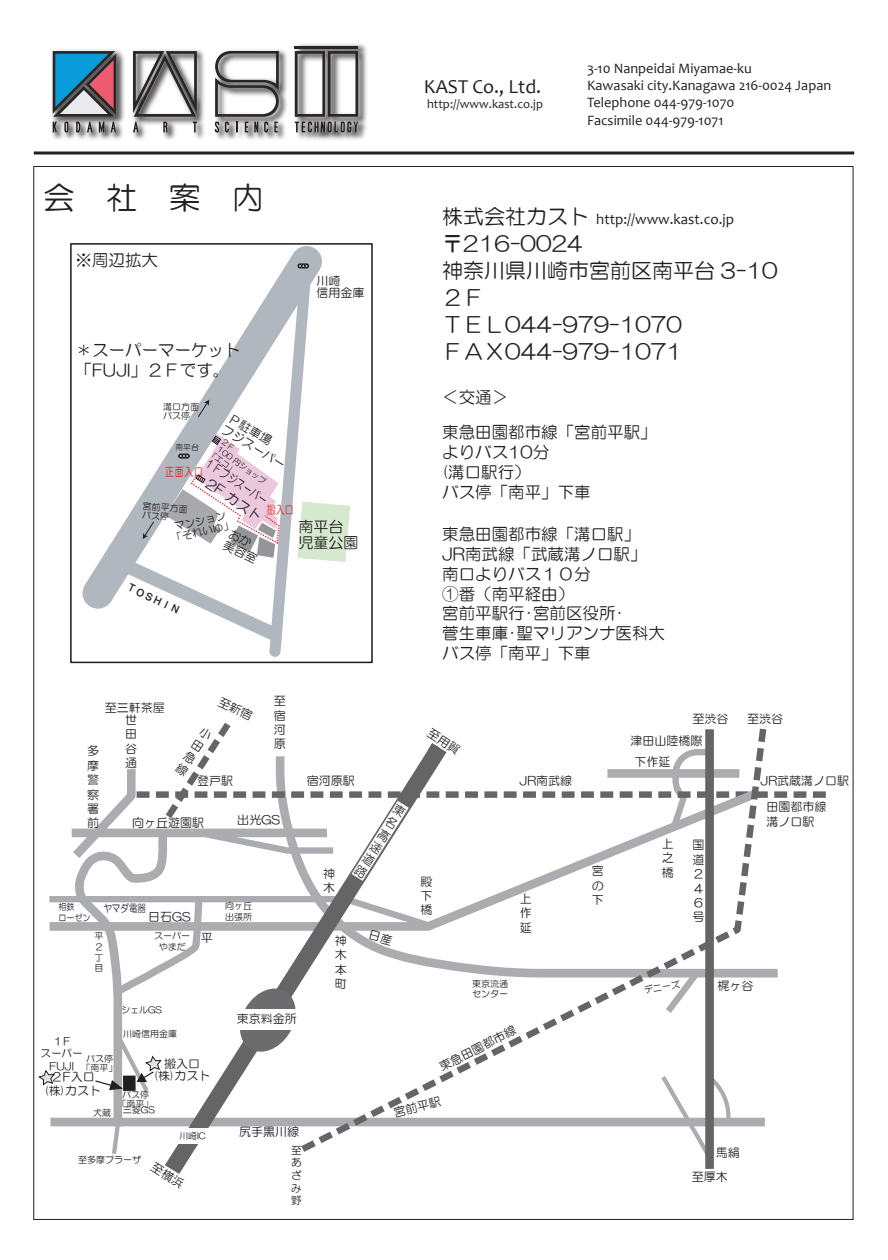
<style>
.page{position:relative;width:888px;height:1260px;background:#fff}
.page>*{position:absolute;margin:0;border:0;box-sizing:border-box;transform-origin:0 0}
.t1{font:31.5px "HG Maru Gothic MPRO";color:#231f20}
.t2{font:21px/27px "HG Maru Gothic MPRO";color:#231f20}
.t3{font:19.8px "Candara";color:#231f20}
.t4{font:16.5px/19.8px "HG Maru Gothic MPRO";color:#231f20}
.t5{font:15px "Candara";color:#231f20}
.t6{font:15px/16.5px "HG Maru Gothic MPRO";color:#231f20}
.t7{font:14.4px/17.2px "Candara";color:#231f20}
.t8{font:13.5px "HG Maru Gothic MPRO";color:#231f20}
.t9{font:12.6px "Candara";color:#231f20}
.t10{font:12px/14.4px "HG Maru Gothic MPRO";color:#231f20}
.t11{font:12px "HG Maru Gothic MPRO";color:#231f20;scale:.75 1}
.t12{font:12px "HG Maru Gothic MPRO";letter-spacing:.065em;color:#ee1d23;scale:.75 1}
.t13{font:12px/14.4px "HG Maru Gothic MPRO";color:#252122;text-align:justify}
.t14{font:10.5px/12.6px "HG Maru Gothic MPRO";color:#231f20;text-align:center}
.t15{font:10.5px "HG Maru Gothic MPRO";color:#231f20;scale:.81 1}
.t16{font:9.75px "HGS Gothic E";color:#231f20}
.t17{font:9px/10.8px "HG Maru Gothic MPRO";color:#231f20}
.t18{font:9px "HG Maru Gothic MPRO";color:#231f20;scale:.89 1}
.t19{font:8.85px "HG Maru Gothic MPRO";color:#231f20}
.t20{font:7.8px "HG Maru Gothic MPRO";color:#231f20}
.s1{font-family:"HG Maru Gothic MPRO";font-size:21px}
</style>
<div class="page">
<hr style="left:34px;top:152px;width:820px;height:2px;background:#231f20">
<img style="left:52px;top:44px;width:315px;height:96px">
<hr style="left:296px;top:46px;width:63px;height:3px;background:#a3a4a8">
<hr style="left:295px;top:46px;width:63px;height:2px;background:#282526">
<svg style="left:133px;top:51px;width:64px;height:82px"></svg>
<svg style="left:53px;top:51px;width:64px;height:82px;background:#657a8e"></svg>
<svg style="left:209px;top:51px;width:76px;height:82px"></svg>
<svg style="left:295px;top:51px;width:64px;height:82px"></svg>
<div style="left:70px;top:243px;width:303px;height:420px;background:#fff;border:2px solid #231f20"></div>
<svg style="left:70px;top:243px;width:279px;height:393px"></svg>
<svg style="left:39px;top:722px;width:787px;height:452px"></svg>
<svg style="left:99px;top:250px;width:251px;height:413px"></svg>
<h1 class="t1" style="left:43px;top:182px;width:222px">会　社　案　内</h1>
<h3 class="t4" style="left:76px;top:250px;width:84px">※周辺拡大</h3>
<h3 class="t4" style="left:76px;top:340px;width:167px">＊スーパーマーケット「FUJI」２Ｆです。</h3>
<p class="t10" style="left:316px;top:274px;width:49px;line-height:12px">川崎<br>信用金庫</p>
<p class="t17" style="left:163px;top:403px;width:37px;line-height:9px">溝口方面バス停</p>
<p class="t10" style="left:233px;top:411px;width:74px;line-height:13.5px;rotate:31deg">Ｐ駐車場<br>フジスーパー</p>
<p class="t20" style="left:176px;top:443px;width:25px">南平台</p>
<p class="t20" style="left:220px;top:445px;width:60px;rotate:36deg">100 円ショップ</p>
<p class="t20" style="left:212px;top:449px;width:33px;rotate:36deg">「エコ」</p>
<p class="t11" style="left:209px;top:457px;width:97px;rotate:33deg">１Ｆフジスーパー</p>
<p class="t12" style="left:165px;top:466px;width:52px">正面入口</p>
<p class="t8" style="left:211px;top:476px;width:65px;rotate:34deg">2F カスト</p>
<p class="t17" style="left:143px;top:501px;width:46px;line-height:9.1px;rotate:5deg">宮前平方面バス停</p>
<p class="t12" style="left:267px;top:503px;width:37px">搬入口</p>
<p class="t14" style="left:168px;top:522px;width:65px;line-height:10.9px;rotate:-13deg">マンション「それいゆ」</p>
<p class="t6" style="left:298px;top:518px;width:61px">南平台児童公園</p>
<p class="t10" style="left:232px;top:528px;width:38px;line-height:12px;rotate:26deg">おか美容室</p>
<p class="t16" style="left:129px;top:582px;width:59px;rotate:25deg">ＴＯＳＨＩＮ</p>
<h3 class="t3" style="left:424px;top:75px;width:119px">KAST Co., Ltd.</h3>
<p class="t9" style="left:427px;top:96px;width:117px">http://www.kast.co.jp</p>
<p class="t7" style="left:587px;top:59px;width:246px">3-10 Nanpeidai Miyamae-ku<br>Kawasaki city.Kanagawa 216-0024 Japan<br>Telephone 044-979-1070<br>Facsimile 044-979-1071</p>
<p class="t5" style="left:442px;top:210px;width:293px"><span class="s1">株式会社カスト</span> http://www.kast.co.jp</p>
<h2 class="t2" style="left:442px;top:230px;width:337px">〒216-0024<br>神奈川県川崎市宮前区南平台 3-10<br>２Ｆ<br>ＴＥＬ044-979-1070　<br>ＦＡＸ044-979-1071</h2>
<h3 class="t4" style="left:442px;top:388px;width:67px">＜交通＞</h3>
<h3 class="t4" style="left:442px;top:422px;width:216px">東急田園都市線「宮前平駅」よりバス10分<br>(溝口駅行）<br>バス停「南平」下車</h3>
<h3 class="t4" style="left:442px;top:524px;width:224px">東急田園都市線「溝口駅」<br>JR南武線「武蔵溝ノ口駅」南口よりバス１０分<br>①番（南平経由）<br>宮前平駅行･宮前区役所･<br>菅生車庫･聖マリアンナ医科大バス停「南平」下車</h3>
<p class="t13" style="left:274px;top:694px;width:13px">至宿河原</p>
<p class="t10" style="left:125px;top:701px;width:41px;line-height:12.1px;text-indent:-20px">至三軒茶屋世</p>
<p class="t10" style="left:125px;top:727px;width:13px;text-align:justify">田谷通</p>
<p class="t10" style="left:204px;top:725px;width:14px;text-align:justify;rotate:33deg">小田急線</p>
<p class="t10" style="left:87px;top:744px;width:13px;text-align:justify">多摩警察署前</p>
<p class="t10" style="left:197px;top:773px;width:37px">登戸駅</p>
<p class="t10" style="left:307px;top:773px;width:49px">宿河原駅</p>
<p class="t10" style="left:520px;top:773px;width:54px">JR南武線</p>
<p class="t10" style="left:398px;top:801px;width:14px;text-align:justify;rotate:32deg">東名高速道路</p>
<p class="t10" style="left:132px;top:816px;width:73px">向ヶ丘遊園駅</p>
<p class="t10" style="left:237px;top:813px;width:44px">出光GS</p>
<p class="t10" style="left:323px;top:866px;width:13px">神木</p>
<p class="t10" style="left:421px;top:874px;width:13px;text-align:justify">殿下橋</p>
<p class="t10" style="left:520px;top:891px;width:13px;text-align:justify">上作延</p>
<p class="t17" style="left:225px;top:901px;width:28px">向ヶ丘出張所</p>
<p class="t18" style="left:58px;top:902px;width:20px">相鉄</p>
<p class="t15" style="left:103px;top:903px;width:54px">ヤマダ電器</p>
<p class="t18" style="left:58px;top:913px;width:38px">ローゼン</p>
<p class="t17" style="left:95px;top:930px;width:10px">平<br>2丁目</p>
<p class="t17" style="left:121px;top:1004px;width:42px">シェルGS</p>
<p class="t17" style="left:123px;top:1028px;width:55px">川崎信用金庫</p>
<p class="t10" style="left:148px;top:909px;width:44px">日石GS</p>
<p class="t17" style="left:154px;top:930px;width:37px;text-align:center">スーパーやまだ</p>
<p class="t10" style="left:201px;top:930px;width:13px">平</p>
<p class="t10" style="left:335px;top:933px;width:13px;text-align:justify">神木本町</p>
<p class="t17" style="left:472px;top:978px;width:37px">東京流通センター</p>
<p class="t10" style="left:237px;top:1012px;width:61px">東京料金所</p>
<p class="t10" style="left:437px;top:1061px;width:86px;rotate:-27deg">東急田園都市線</p>
<p class="t14" style="left:41px;top:1035px;width:43px">１F<br>スーパー<br>FUJI</p>
<p class="t17" style="left:82px;top:1054px;width:37px;line-height:9px;text-align:center">バス停「南平」</p>
<p class="t10" style="left:154px;top:1057px;width:58px;line-height:12px;text-align:center">搬入口<br>(株)カスト</p>
<p class="t10" style="left:44px;top:1069px;width:58px;text-align:center">２F入口<br>(株)カスト</p>
<p class="t17" style="left:118px;top:1090px;width:37px;line-height:9px;text-align:center">バス停「南平」</p>
<p class="t17" style="left:93px;top:1107px;width:19px">犬蔵</p>
<p class="t17" style="left:123px;top:1105px;width:33px">三菱GS</p>
<p class="t10" style="left:392px;top:1106px;width:49px;rotate:-15deg">宮前平駅</p>
<p class="t17" style="left:78px;top:1154px;width:64px">至多摩プラーザ</p>
<p class="t19" style="left:179px;top:1131px;width:28px">川崎IC</p>
<p class="t10" style="left:239px;top:1125px;width:61px">尻手黒川線</p>
<p class="t14" style="left:291px;top:1144px;width:12px;text-align:justify">至あざみ野</p>
<p class="t10" style="left:693px;top:711px;width:37px">至渋谷</p>
<p class="t10" style="left:747px;top:711px;width:37px">至渋谷</p>
<p class="t10" style="left:635px;top:730px;width:69px;line-height:20.9px;text-indent:-4px">津田山陸橋際下作延</p>
<p class="t10" style="left:662px;top:837px;width:13px">上之</p>
<p class="t10" style="left:592px;top:864px;width:13px">宮</p>
<p class="t10" style="left:662px;top:865px;width:13px">橋</p>
<p class="t10" style="left:592px;top:878px;width:13px">の下</p>
<p class="t10" style="left:693px;top:838px;width:13px">国道<br>2<br>4<br>6号</p>
<p class="t10" style="left:761px;top:773px;width:90px">JR武蔵溝ノ口駅</p>
<p class="t10" style="left:767px;top:800px;width:61px">田園都市線溝ノ口駅</p>
<p class="t17" style="left:643px;top:985px;width:37px;rotate:-10deg">デニーズ</p>
<p class="t10" style="left:718px;top:978px;width:37px">梶ヶ谷</p>
<p class="t10" style="left:692px;top:1141px;width:50px;line-height:23.5px;text-indent:24px">馬絹至厚木</p>
</div>
